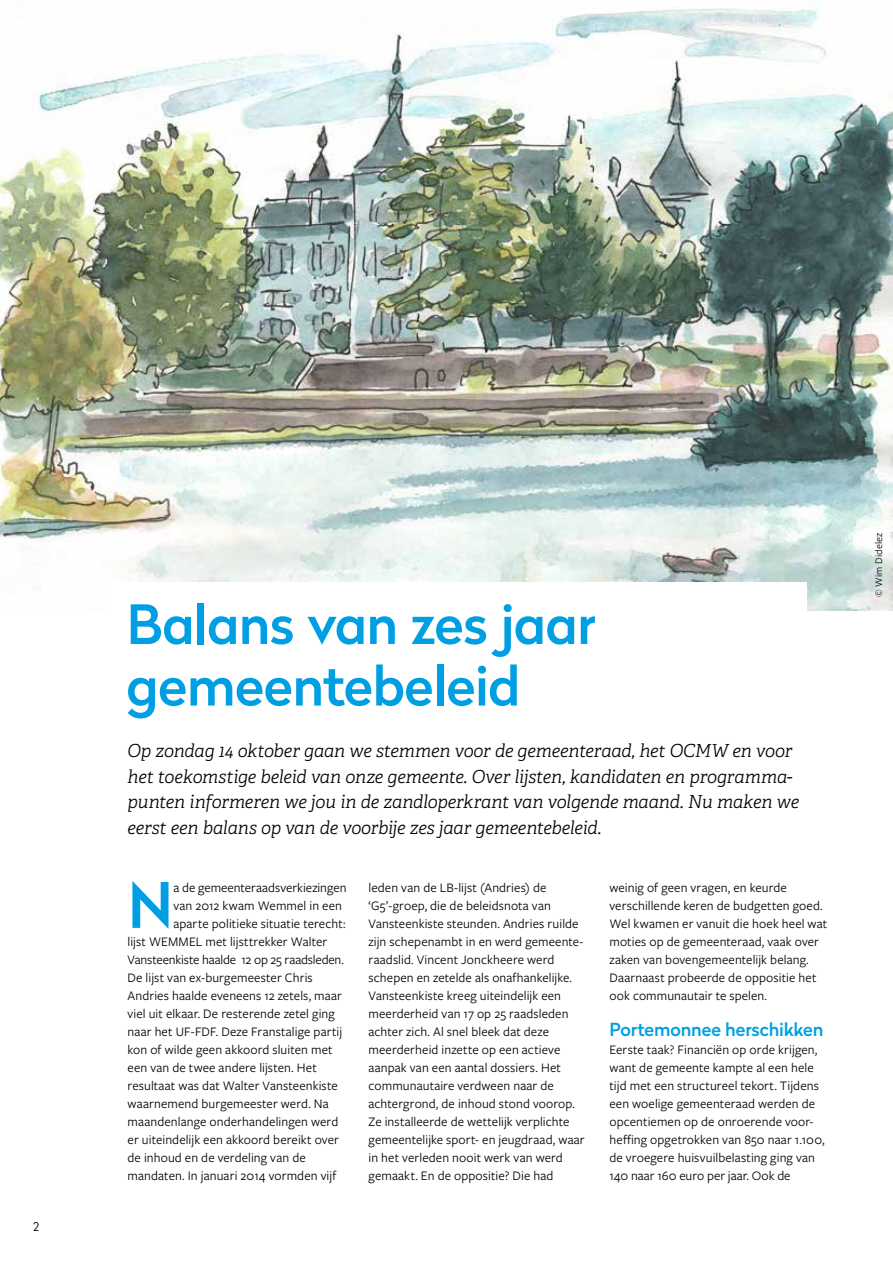
<style>
.page{position:relative;width:893px;height:1263px;background:#fff}
.page>*{position:absolute;margin:0;border:0;box-sizing:border-box;transform-origin:0 0}
.t1{font:500 62.55px "Radikal";color:#009fe3}
.t2{font:500 54px/61.5px "Radikal";letter-spacing:-.015em;color:#009fe3}
.t3{font:italic 300 18px/25.5px "Adelle";letter-spacing:-.015em;color:#000}
.t4{font:500 18px "Radikal";letter-spacing:-.01em;color:#009fe3}
.t5{font:13.5px/18px "Freight Sans Pro";letter-spacing:.01em;color:#000}
.t6{font:13.5px "Freight Sans Pro";letter-spacing:-.01em;color:#000}
.t7{font:300 12px "Radikal";color:#000}
.t8{font:10.5px "Freight Sans Pro";letter-spacing:.015em;color:#000}
</style>
<div class="page">
<img style="left:0;top:6px;width:893px;height:604px">
<div style="left:105px;top:582px;width:702px;height:183px;background:#fff"></div>
<p class="t7" style="left:33px;top:1218px;width:8px">2</p>
<h2 class="t2" style="left:126px;top:592px;width:471px">Balans van zes jaar gemeentebeleid</h2>
<p class="t3" style="left:128px;top:738px;width:673px">Op zondag 14 oktober gaan we stemmen voor de gemeenteraad, het OCMW en voor het toekomstige beleid van onze gemeente. Over lijsten, kandidaten en programma&shy;punten informeren we jou in de zandloperkrant van volgende maand. Nu maken we eerst een balans op van de voorbije zes jaar gemeentebeleid.</p>
<h1 class="t1" style="left:128px;top:860px;width:47px">N</h1>
<p class="t5" style="left:173px;top:878px;width:175px">a de gemeenteraadsverkiezingen</p>
<p class="t5" style="left:173px;top:896px;width:170px">van 2012 kwam Wemmel in een</p>
<p class="t5" style="left:173px;top:914px;width:174px">aparte politieke situatie terecht:</p>
<p class="t5" style="left:128px;top:932px;width:201px">lijst WEMMEL met lijsttrekker Walter</p>
<p class="t6" style="left:128px;top:950px;width:218px">Vansteenkiste haalde 12 op 25 raadsleden.</p>
<p class="t5" style="left:128px;top:968px;width:187px">De lijst van ex-burgemeester Chris</p>
<p class="t5" style="left:128px;top:986px;width:216px">Andries haalde eveneens 12 zetels, maar</p>
<p class="t5" style="left:128px;top:1004px;width:209px">viel uit elkaar. De resterende zetel ging</p>
<p class="t5" style="left:128px;top:1022px;width:216px">naar het UF-FDF. Deze Franstalige partij</p>
<p class="t5" style="left:128px;top:1040px;width:207px">kon of wilde geen akkoord sluiten met</p>
<p class="t5" style="left:128px;top:1058px;width:191px">een van de twee andere lijsten. Het</p>
<p class="t5" style="left:128px;top:1076px;width:212px">resultaat was dat Walter Vansteenkiste</p>
<p class="t5" style="left:128px;top:1094px;width:203px">waarnemend burgemeester werd. Na</p>
<p class="t5" style="left:128px;top:1112px;width:212px">maandenlange onderhandelingen werd</p>
<p class="t5" style="left:128px;top:1130px;width:213px">er uiteindelijk een akkoord bereikt over</p>
<p class="t5" style="left:128px;top:1148px;width:180px">de inhoud en de verdeling van de</p>
<p class="t5" style="left:128px;top:1166px;width:210px">mandaten. In januari 2014 vormden vijf</p>
<p class="t5" style="left:369px;top:878px;width:218px">leden van de LB-lijst (Andries) de ‘G5’-groep, die de beleidsnota van Vansteenkiste steunden. Andries ruilde zijn schepenambt in en werd gemeente&shy;raadslid. Vincent Jonckheere werd schepen en zetelde als onafhankelijke.<br>Vansteenkiste kreeg uiteindelijk een meerderheid van 17 op 25 raadsleden achter zich. Al snel bleek dat deze meerderheid inzette op een actieve aanpak van een aantal dossiers. Het communautaire verdween naar de achtergrond, de inhoud stond voorop.<br>Ze installeerde de wettelijk verplichte gemeentelijke sport- en jeugdraad, waar in het verleden nooit werk van werd gemaakt. En de oppositie? Die had</p>
<p class="t5" style="left:609px;top:878px;width:219px">weinig of geen vragen, en keurde verschillende keren de budgetten goed.<br>Wel kwamen er vanuit die hoek heel wat moties op de gemeenteraad, vaak over zaken van bovengemeentelijk belang.<br>Daarnaast probeerde de oppositie het ook communautair te spelen.</p>
<h3 class="t4" style="left:609px;top:1016px;width:215px">Portemonnee herschikken</h3>
<p class="t5" style="left:609px;top:1040px;width:217px">Eerste taak? Financiën op orde krijgen, want de gemeente kampte al een hele tijd met een structureel tekort. Tijdens een woelige gemeenteraad werden de opcentiemen op de onroerende voor&shy;heffing opgetrokken van 850 naar 1.100, de vroegere huisvuilbelasting ging van 140 naar 160 euro per jaar. Ook de</p>
<p class="t8" style="left:872px;top:596px;width:65px;rotate:-90deg">© Wim Didelez</p>
</div>
